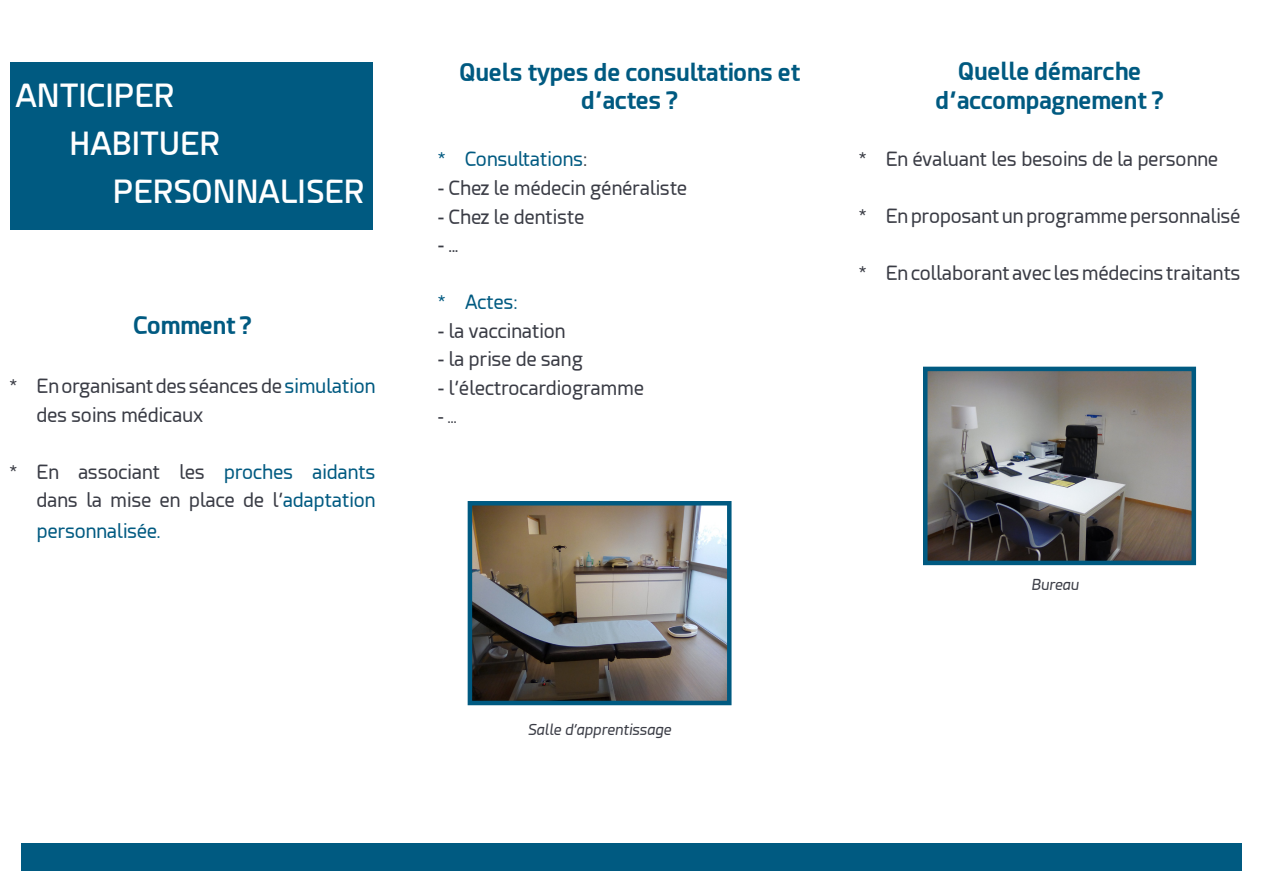
<style>
.page{position:relative;width:1263px;height:893px;background:#fff}
.page>*{position:absolute;margin:0;border:0;box-sizing:border-box;transform-origin:0 0}
.t1{font:600 31.5px "Esphimere";color:#fff}
.t2{font:700 24px/28.5px "Esphimere";color:#005a81;text-align:center}
.t3{font:19.5px/28.5px "Esphimere";color:#3a3c45}
.t4{font:19.5px "Esphimere";color:#005a81}
.t5{font:18px "Esphimere";color:#3a3c45}
.t6{font:italic 15px "Esphimere";color:#3a3c45}
.s1{color:#005a81}
.s2{color:#3a3c45}
</style>
<div class="page">
<div style="left:21px;top:843px;width:1221px;height:27px;background:#005a81"></div>
<img style="left:473px;top:506px;width:253px;height:194px">
<div style="left:10px;top:62px;width:363px;height:168px;background:#005a81"></div>
<img style="left:928px;top:372px;width:263px;height:188px">
<div style="left:468px;top:501px;width:263px;height:204px;border:4px solid #005a81"></div>
<div style="left:923px;top:367px;width:273px;height:198px;border:4px solid #005a81"></div>
<h1 class="t1" style="left:15px;top:76px;width:161px">ANTICIPER</h1>
<h1 class="t1" style="left:69px;top:124px;width:152px">HABITUER</h1>
<h1 class="t1" style="left:113px;top:172px;width:253px">PERSONNALISER</h1>
<p class="t2" style="left:133px;top:311px;width:120px">Comment ?</p>
<p class="t3" style="left:37px;top:372px;width:340px;text-indent:-27px">* En organisant des séances de <span class="s1">simulation </span>des soins médicaux</p>
<p class="t3" style="left:10px;top:458px;width:367px;text-align:right">* En associant les <span class="s1">proches aidants </span>dans la mise en place de l’<span class="s1">adaptation</span></p>
<p class="t4" style="left:37px;top:520px;width:125px">personnalisée.</p>
<p class="t2" style="left:460px;top:58px;width:341px">Quels types de consultations et d’actes ?</p>
<p class="t4" style="left:438px;top:148px;width:151px">* Consultations<span class="s2">:</span></p>
<p class="t3" style="left:438px;top:174px;width:251px">- Chez le médecin généraliste</p>
<p class="t3" style="left:438px;top:203px;width:148px">- Chez le dentiste</p>
<p class="t3" style="left:438px;top:231px;width:22px">- ...</p>
<p class="t4" style="left:438px;top:291px;width:81px">* Actes:</p>
<p class="t3" style="left:438px;top:317px;width:129px">- la vaccination</p>
<p class="t3" style="left:438px;top:345px;width:147px">- la prise de sang</p>
<p class="t3" style="left:438px;top:374px;width:208px">- l’électrocardiogramme</p>
<p class="t5" style="left:438px;top:406px;width:20px">- ...</p>
<p class="t2" style="left:936px;top:57px;width:229px">Quelle démarche d’accompagnement ?</p>
<p class="t3" style="left:859px;top:145px;width:361px">* En évaluant les besoins de la personne</p>
<p class="t3" style="left:859px;top:202px;width:383px">* En proposant un programme personnalisé</p>
<p class="t3" style="left:859px;top:259px;width:383px">* En collaborant avec les médecins traitants</p>
<p class="t6" style="left:528px;top:721px;width:145px">Salle d’apprentissage</p>
<p class="t6" style="left:1031px;top:576px;width:49px">Bureau</p>
</div>
